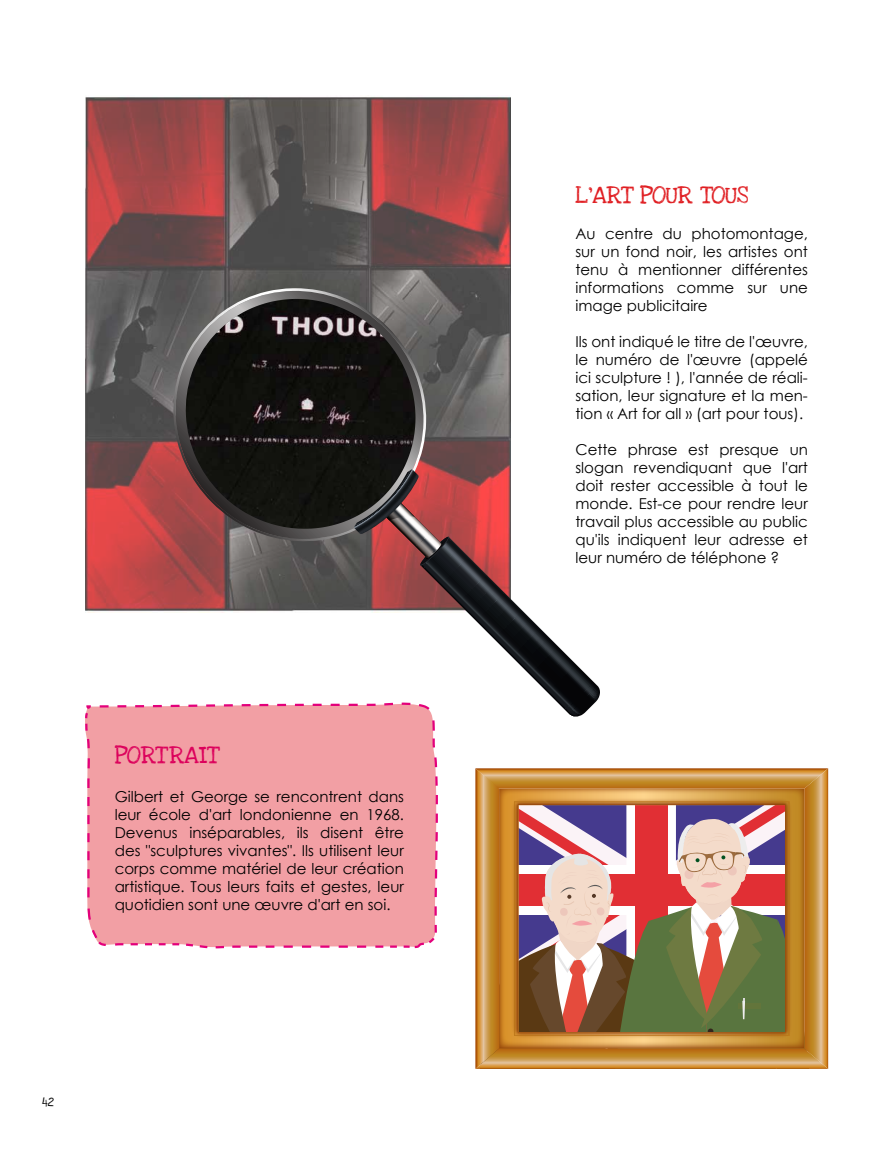
<style>
.page{position:relative;width:893px;height:1149px;background:#fff}
.page>*{position:absolute;margin:0;border:0;box-sizing:border-box;transform-origin:0 0}
.t1{font:18px "Love Ya Like A Sister";color:#e01e22}
.t2{font:18px "Love Ya Like A Sister";color:#dc005b}
.t3{font:15px/18px "Century Gothic";color:#000;text-align:justify}
.t4{font:9px "Love Ya Like A Sister";color:#000}
</style>
<div class="page">
<img style="left:85px;top:96px;width:425px;height:516px">
<svg style="left:173px;top:288px;width:253px;height:253px;background:#362f2e"></svg>
<svg style="left:331px;top:469px;width:269px;height:247px"></svg>
<div style="left:85px;top:702px;width:353px;height:247px;background:#f29fa4"></div>
<svg style="left:475px;top:768px;width:353px;height:300px;background:#b6875f"></svg>
<p class="t2" style="left:115px;top:739px;width:105px">PORT RAIT</p>
<p class="t3" style="left:115px;top:787px;width:291px">Gilbert et George se rencontrent dans leur école d'art londonienne en 1968.<br>Devenus inséparables, ils disent être des "sculptures vivantes". Ils utilisent leur corps comme matériel de leur création artistique. Tous leurs faits et gestes, leur quotidien sont une œuvre d'art en soi.</p>
<p class="t4" style="left:42px;top:1094px;width:14px">42</p>
<p class="t1" style="left:575px;top:180px;width:174px">L'ART POUR TOUS</p>
<p class="t3" style="left:575px;top:224px;width:234px">Au centre du photomontage, sur un fond noir, les artistes ont tenu à mentionner différentes informations comme sur une image publicitaire</p>
<p class="t3" style="left:575px;top:332px;width:234px">Ils ont indiqué le titre de l'œuvre, le numéro de l'œuvre (appelé ici sculpture ! ), l'année de réali&shy;sation, leur signature et la men&shy;tion « Art for all » (art pour tous).</p>
<p class="t3" style="left:575px;top:440px;width:234px">Cette phrase est presque un slogan revendiquant que l'art doit rester accessible à tout le monde. Est-ce pour rendre leur travail plus accessible au public qu'ils indiquent leur adresse et leur numéro de téléphone ?</p>
</div>
